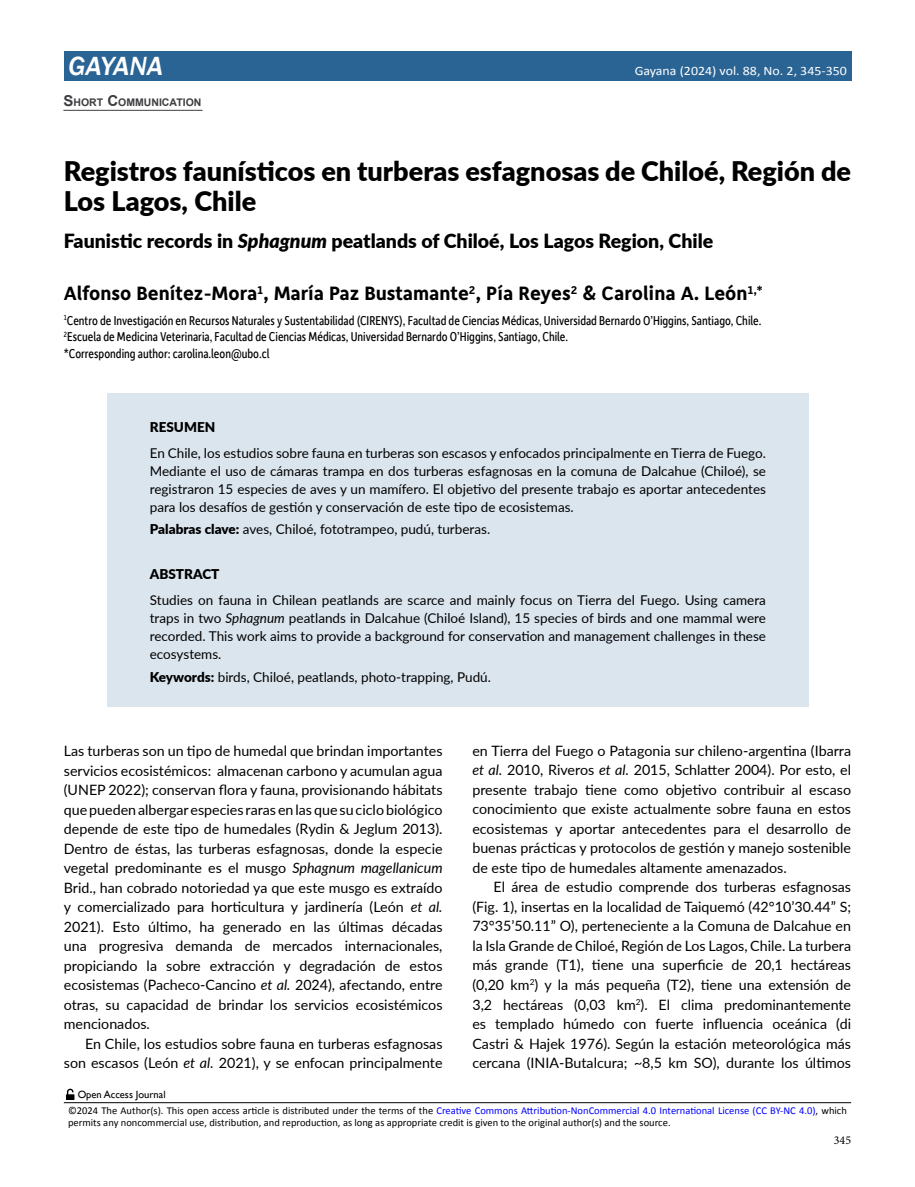
<style>
.page{position:relative;width:915px;height:1187px;background:#fff}
.page>*{position:absolute;margin:0;border:0;box-sizing:border-box;transform-origin:0 0}
.t1{font:900 27px/30px "Lato";color:#000}
.t2{font:italic 500 27px "Franklin Gothic";letter-spacing:-.005em;color:#fff}
.t3{font:700 19.5px "Depot";color:#000}
.t4{font:900 19.5px "Lato";color:#000}
.t5{font:14.25px/19.5px "Lato";color:#000;text-align:justify}
.t6{font:13.5px/18px "Lato";color:#000;text-align:justify}
.t7{font:13.5px/16.5px "Depot New Condensed";color:#000}
.t8{font:900 13.5px "Lato";color:#000}
.t9{font:12.9px "Calibri";color:#fff;scale:1.08 1}
.t10{font:12px "Minion Pro";color:#000}
.t11{font:10.5px/12px "Calibri";color:#000}
.t12{font:700 10.5px "Arial";color:#3e3d40}
.t13{font:10.5px "Gill Sans";color:#000}
.s1{font-size:15px}
.s2{font-style:italic}
.s3{font-weight:900}
.s4{color:#00f}
</style>
<div class="page">
<div style="left:64px;top:51px;width:786px;height:30px;background:#2a6494"></div>
<hr style="left:64px;top:1102px;width:786px;height:1px;background:#000">
<svg style="left:66px;top:1088px;width:8px;height:11px"></svg>
<div style="left:107px;top:393px;width:700px;height:313px;background:#dbe5ee"></div>
<hr style="left:63px;top:110px;width:139px;height:1px;background:#3e3d40">
<h1 class="t2" style="left:68px;top:49px;width:96px">GAYANA</h1>
<p class="t12" style="left:63px;top:96px;width:139px"><span class="s1">S</span>HORT <span class="s1">C</span>OMMUNICATION</p>
<p class="t9" style="left:634px;top:62px;width:198px">Gayana (2024) vol. 88, No. 2, 345-350</p>
<h1 class="t1" style="left:64px;top:155px;width:788px">Registros faunísticos en turberas esfagnosas de Chiloé, Región de<br>Los Lagos, Chile</h1>
<h2 class="t4" style="left:64px;top:226px;width:650px">Faunistic records in <span class="s2">Sphagnum</span> peatlands of Chiloé, Los Lagos Region, Chile</h2>
<h2 class="t3" style="left:64px;top:281px;width:700px">Alfonso Benítez-Mora<sup>1</sup>, María Paz Bustamante<sup>2</sup>, Pía Reyes<sup>2</sup> &amp; Carolina A. León<sup>1,*</sup></h2>
<p class="t7" style="left:64px;top:311px;width:699px"><sup>1</sup>Centro de Investigación en Recursos Naturales y Sustentabilidad (CIRENYS), Facultad de Ciencias Médicas, Universidad Bernardo O’Higgins, Santiago, Chile.<br><sup>2</sup>Escuela de Medicina Veterinaria, Facultad de Ciencias Médicas, Universidad Bernardo O’Higgins, Santiago, Chile.<br>*Corresponding author: carolina.leon@ubo.cl</p>
<p class="t8" style="left:150px;top:416px;width:67px">RESUMEN</p>
<p class="t6" style="left:150px;top:443px;width:617px">En Chile, los estudios sobre fauna en turberas son escasos y enfocados principalmente en Tierra de Fuego.<br>Mediante el uso de cámaras trampa en dos turberas esfagnosas en la comuna de Dalcahue (Chiloé), se registraron 15 especies de aves y un mamífero. El objetivo del presente trabajo es aportar antecedentes para los desafíos de gestión y conservación de este tipo de ecosistemas.</p>
<p class="t6" style="left:150px;top:520px;width:342px"><span class="s3">Palabras clave:</span> aves, Chiloé, fototrampeo, pudú, turberas.</p>
<p class="t8" style="left:150px;top:563px;width:71px">ABSTRACT</p>
<p class="t6" style="left:150px;top:591px;width:617px">Studies on fauna in Chilean peatlands are scarce and mainly focus on Tierra del Fuego. Using camera traps in two <span class="s2">Sphagnum</span> peatlands in Dalcahue (Chiloé Island), 15 species of birds and one mammal were recorded. This work aims to provide a background for conservation and management challenges in these ecosystems.</p>
<p class="t6" style="left:150px;top:667px;width:342px"><span class="s3">Keywords:</span> birds, Chiloé, peatlands, photo-trapping, Pudú.</p>
<p class="t5" style="left:64px;top:740px;width:380px">Las turberas son un tipo de humedal que brindan importantes servicios ecosistémicos: almacenan carbono y acumulan agua (UNEP 2022); conservan flora y fauna, provisionando hábitats que pueden albergar especies raras en las que su ciclo biológico depende de este tipo de humedales (Rydin &amp; Jeglum 2013).<br>Dentro de éstas, las turberas esfagnosas, donde la especie vegetal predominante es el musgo <span class="s2">Sphagnum magellanicum </span>Brid., han cobrado notoriedad ya que este musgo es extraído y comercializado para horticultura y jardinería (León <span class="s2">et al.<br></span>2021). Esto último, ha generado en las últimas décadas una progresiva demanda de mercados internacionales, propiciando la sobre extracción y degradación de estos ecosistemas (Pacheco-Cancino <span class="s2">et al.</span> 2024), afectando, entre otras, su capacidad de brindar los servicios ecosistémicos mencionados.</p>
<p class="t5" style="left:64px;top:1032px;width:380px;text-align:right">En Chile, los estudios sobre fauna en turberas esfagnosas son escasos (León <span class="s2">et al.</span> 2021), y se enfocan principalmente</p>
<p class="t5" style="left:472px;top:740px;width:380px">en Tierra del Fuego o Patagonia sur chileno-argentina (Ibarra <span class="s2">et al.</span> 2010, Riveros <span class="s2">et al.</span> 2015, Schlatter 2004). Por esto, el presente trabajo tiene como objetivo contribuir al escaso conocimiento que existe actualmente sobre fauna en estos ecosistemas y aportar antecedentes para el desarrollo de buenas prácticas y protocolos de gestión y manejo sostenible de este tipo de humedales altamente amenazados.</p>
<p class="t5" style="left:472px;top:876px;width:380px;text-indent:21px">El área de estudio comprende dos turberas esfagnosas (Fig. 1), insertas en la localidad de Taiquemó (42°10’30.44” S; 73°35’50.11” O), perteneciente a la Comuna de Dalcahue en la Isla Grande de Chiloé, Región de Los Lagos, Chile. La turbera más grande (T1), tiene una superficie de 20,1 hectáreas (0,20 km<sup>2</sup>) y la más pequeña (T2), tiene una extensión de 3,2 hectáreas (0,03 km<sup>2</sup>). El clima predominantemente es templado húmedo con fuerte influencia oceánica (di Castri &amp; Hajek 1976). Según la estación meteorológica más cercana (INIA-Butalcura; ~8,5 km SO), durante los últimos</p>
<p class="t13" style="left:78px;top:1087px;width:89px">Open Access Journal</p>
<p class="t11" style="left:68px;top:1103px;width:780px">©2024 The Author(s). This open access article is distributed under the terms of the <span class="s4">Creative Commons Attribution-NonCommercial 4.0 International License (CC BY-NC 4.0)</span>, which permits any noncommercial use, distribution, and reproduction, as long as appropriate credit is given to the original author(s) and the source.</p>
<p class="t10" style="left:833px;top:1131px;width:19px">345</p>
</div>
